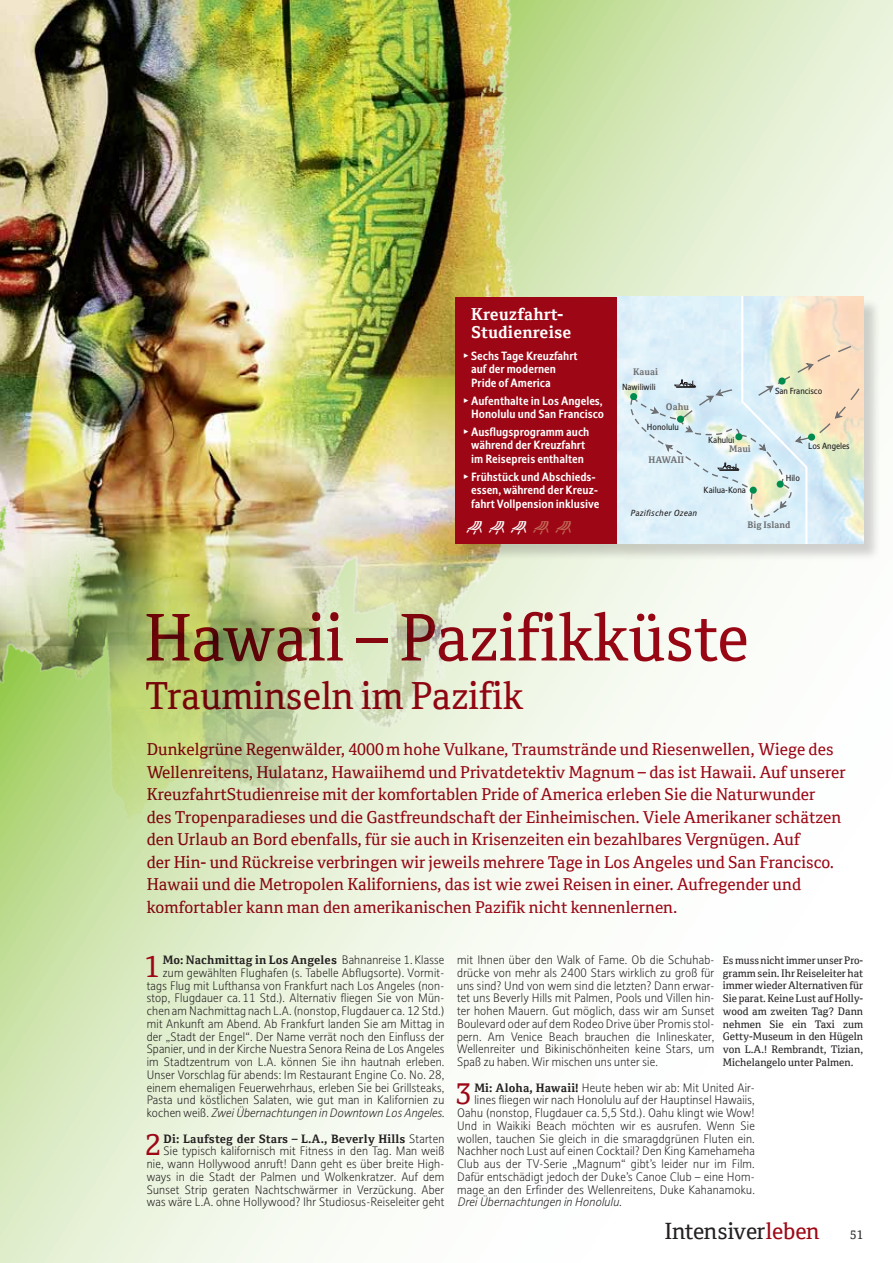
<style>
.page{position:relative;width:893px;height:1263px;background:#fff}
.page>*{position:absolute;margin:0;border:0;box-sizing:border-box;transform-origin:0 0}
.t1{font:64.5px "Cordale Regular SRM";color:#9d0715}
.t2{font:37.5px "Cordale Regular SRM";color:#9d0715}
.t3{font:29.4px "Cordale Regular SRM";color:#9d0715}
.t4{font:22.5px "Cordale Regular SRM";letter-spacing:-.015em;color:#231f20}
.t5{font:18.75px "SRM Logo 2009";letter-spacing:-.015em;color:#fff}
.t6{font:16.5px/22.5px "Cordale Regular SRM";color:#9d0715}
.t7{font:16.5px/18px "Cordale Bold SRM";color:#fff}
.t8{font:12px "Cordale Regular SRM";color:#231f20}
.t9{font:11.7px "Cordale Bold SRM";letter-spacing:.01em;color:#231f20}
.t10{font:11.55px/12.8px "Stroudley Light SRM";letter-spacing:.02em;color:#231f20;text-align:justify}
.t11{font:11.55px "Stroudley Light Italic SRM";letter-spacing:.015em;color:#231f20}
.t12{font:11.25px/13.5px "Stroudley Bold SRM";color:#fff}
.t13{font:10.5px/12.8px "Cordale Regular SRM";color:#231f20;text-align:justify}
.t14{font:9.15px "Cordale Bold SRM";color:#6c6d70}
.t15{font:8.4px "Stroudley SRM";color:#231f20}
.t16{font:8.4px "Stroudley Italic SRM";letter-spacing:.045em;color:#231f20}
.s1{font-size:12.75px}
.s2{color:#c26857}
.s3{font-family:"Stroudley Light SRM";font-size:11.55px}
.s4{font-family:"Stroudley Light SRM"}
.s5{font-family:"Cordale Bold SRM";font-size:11.7px}
.s6{color:#9d0715}
</style>
<div class="page">
<svg style="left:0;top:969px;width:491px;height:294px"></svg>
<img style="left:0;top:0;width:893px;height:969px">
<div style="left:456px;top:298px;width:425px;height:263px;background:#231f20;opacity:.2"></div>
<img style="left:617px;top:297px;width:247px;height:247px">
<svg style="left:624px;top:297px;width:237px;height:247px;background:#e0ebe8"></svg>
<div style="left:778px;top:377px;width:8px;height:8px;background:#008c4e;border-radius:50%"></div>
<div style="left:808px;top:433px;width:7px;height:8px;background:#008c4e;border-radius:50%"></div>
<div style="left:630px;top:393px;width:7px;height:7px;background:#008c4e;border-radius:50%"></div>
<div style="left:677px;top:416px;width:7px;height:7px;background:#008c4e;border-radius:50%"></div>
<div style="left:735px;top:433px;width:7px;height:7px;background:#008c4e;border-radius:50%"></div>
<div style="left:750px;top:487px;width:7px;height:7px;background:#008c4e;border-radius:50%"></div>
<div style="left:777px;top:481px;width:7px;height:7px;background:#008c4e;border-radius:50%"></div>
<div style="left:455px;top:297px;width:162px;height:246px;background:#9d0715"></div>
<h3 class="t7" style="left:471px;top:305px;width:102px">Kreuzfahrt-<br>Studienreise</h3>
<p class="t12" style="left:471px;top:349px;width:108px;text-indent:-8px"><span class="s1">̳</span>Sechs Tage Kreuzfahrt auf der modernen<br>Pride of America</p>
<p class="t12" style="left:463px;top:394px;width:142px;text-align:right"><span class="s1">̳</span>Aufenthalte in Los Angeles,<br>Honolulu und San Francisco</p>
<p class="t12" style="left:463px;top:425px;width:127px;text-align:center"><span class="s1">̳</span>Ausflugsprogramm auch während der Kreuzfahrt im Reisepreis enthalten</p>
<p class="t12" style="left:471px;top:470px;width:130px;text-indent:-8px"><span class="s1">̳</span> Frühstück und Abschieds&shy;essen, während der Kreuz&shy;fahrt Vollpension inklusive</p>
<h3 class="t5" style="left:463px;top:517px;width:113px">LLL<span class="s2">LL</span></h3>
<p class="t14" style="left:633px;top:366px;width:26px">Kauai</p>
<p class="t15" style="left:622px;top:381px;width:35px">Nawiliwili</p>
<p class="t14" style="left:666px;top:401px;width:25px">Oahu</p>
<p class="t15" style="left:647px;top:422px;width:34px">Honolulu</p>
<p class="t14" style="left:649px;top:454px;width:37px">HAWAII</p>
<p class="t15" style="left:708px;top:435px;width:28px">Kahului</p>
<p class="t14" style="left:729px;top:443px;width:23px">Maui</p>
<p class="t15" style="left:704px;top:485px;width:44px">Kailua-Kona</p>
<p class="t16" style="left:630px;top:508px;width:68px">Pazifischer Ozean</p>
<p class="t15" style="left:775px;top:386px;width:49px">San Francisco</p>
<p class="t15" style="left:786px;top:472px;width:16px">Hilo</p>
<p class="t15" style="left:808px;top:441px;width:43px">Los Angeles</p>
<p class="t14" style="left:747px;top:519px;width:45px">Big Island</p>
<h1 class="t1" style="left:145px;top:598px;width:606px">Hawaii – Pazifikküste</h1>
<h2 class="t2" style="left:145px;top:673px;width:380px">Trauminseln im Pazifik</h2>
<p class="t6" style="left:147px;top:738px;width:701px">Dunkelgrüne Regenwälder, 4000m hohe Vulkane, Traumstrände und Riesenwellen, Wiege des Wellenreitens, Hulatanz, Hawaiihemd und Privatdetektiv Magnum – das ist Hawaii. Auf unserer KreuzfahrtStudienreise mit der komfortablen Pride of America erleben Sie die Naturwunder<br>des Tropenparadieses und die Gastfreundschaft der Einheimischen. Viele Amerikaner schätzen den Urlaub an Bord ebenfalls, für sie auch in Krisenzeiten ein bezahlbares Vergnügen. Auf<br>der Hin- und Rückreise verbringen wir jeweils mehrere Tage in Los Angeles und San Francisco.<br>Hawaii und die Metropolen Kaliforniens, das ist wie zwei Reisen in einer. Aufregender und komfortabler kann man den amerikanischen Pazifik nicht kennenlernen.</p>
<h3 class="t3" style="left:144px;top:948px;width:17px">1</h3>
<p class="t9" style="left:163px;top:952px;width:283px">Mo: Nachmittag in Los Angeles <span class="s3">Bahnanreise 1. Klasse</span></p>
<p class="t10" style="left:147px;top:966px;width:299px;text-indent:16px">zum gewählten Flughafen (s. Tabelle Abflugsorte). Vormit&shy;tags Flug mit Lufthansa von Frankfurt nach Los Angeles (non&shy;stop, Flugdauer ca. 11 Std.). Alternativ fliegen Sie von Mün&shy;chen am Nachmittag nach L.A. (nonstop, Flugdauer ca. 12 Std.) mit Ankunft am Abend. Ab Frankfurt landen Sie am Mittag in der „Stadt der Engel“. Der Name verrät noch den Einfluss der Spanier, und in der Kirche Nuestra Senora Reina de Los Angeles im Stadtzentrum von L.A. können Sie ihn hautnah erleben.<br>Unser Vorschlag für abends: Im Restaurant Engine Co. No. 28, einem ehemaligen Feuerwehrhaus, erleben Sie bei Grillsteaks, Pasta und köstlichen Salaten, wie gut man in Kalifornien zu</p>
<p class="t11" style="left:147px;top:1106px;width:299px"><span class="s4">kochen weiß.</span> Zwei Übernachtungen in Downtown Los Angeles.</p>
<h3 class="t3" style="left:145px;top:1127px;width:17px">2</h3>
<p class="t9" style="left:164px;top:1131px;width:282px">Di: Laufsteg der Stars – L.A., Beverly Hills <span class="s3">Starten</span></p>
<p class="t10" style="left:147px;top:1145px;width:299px;text-indent:17px">Sie typisch kalifornisch mit Fitness in den Tag. Man weiß nie, wann Hollywood anruft! Dann geht es über breite High&shy;ways in die Stadt der Palmen und Wolkenkratzer. Auf dem Sunset Strip geraten Nachtschwärmer in Verzückung. Aber was wäre L.A. ohne Hollywood? Ihr Studiosus-Reiseleiter geht</p>
<p class="t10" style="left:457px;top:953px;width:259px;text-align:left">mit Ihnen über den Walk of Fame. Ob die Schuhab&shy;drücke von mehr als 2400 Stars wirklich zu groß für uns sind? Und von wem sind die letzten? Dann erwar&shy;tet uns Beverly Hills mit Palmen, Pools und Villen hin&shy;ter hohen Mauern. Gut möglich, dass wir am Sunset Boulevard oder auf dem Rodeo Drive über Promis stol&shy;pern. Am Venice Beach brauchen die Inlineskater, Wellenreiter und Bikinischönheiten keine Stars, um Spaß zu haben. Wir mischen uns unter sie.</p>
<h3 class="t3" style="left:456px;top:1076px;width:17px">3</h3>
<p class="t13" style="left:723px;top:954px;width:142px">Es muss nicht immer unser Pro&shy;gramm sein. Ihr Reiseleiter hat immer wieder Alternativen für Sie parat. Keine Lust auf Holly&shy;wood am zweiten Tag? Dann nehmen Sie ein Taxi zum Getty-Museum in den Hügeln von L.A.! Rembrandt, Tizian, Michelangelo unter Palmen.</p>
<p class="t10" style="left:457px;top:1081px;width:299px;text-align:right"><span class="s5">Mi: Aloha, Hawaii!</span> Heute heben wir ab: Mit United Air&shy;lines fliegen wir nach Honolulu auf der Hauptinsel Hawaiis, Oahu (nonstop, Flugdauer ca. 5,5 Std.). Oahu klingt wie Wow!<br>Und in Waikiki Beach möchten wir es ausrufen. Wenn Sie wollen, tauchen Sie gleich in die smaragdgrünen Fluten ein.<br>Nachher noch Lust auf einen Cocktail? Den King Kamehameha Club aus der TV-Serie „Magnum“ gibt’s leider nur im Film.<br>Dafür entschädigt jedoch der Duke’s Canoe Club – eine Hom&shy;mage an den Erfinder des Wellenreitens, Duke Kahanamoku.</p>
<p class="t11" style="left:457px;top:1195px;width:166px">Drei Übernachtungen in Honolulu.</p>
<h3 class="t4" style="left:664px;top:1217px;width:157px">Intensiver<span class="s6">leben</span></h3>
<p class="t8" style="left:850px;top:1227px;width:14px">51</p>
</div>
